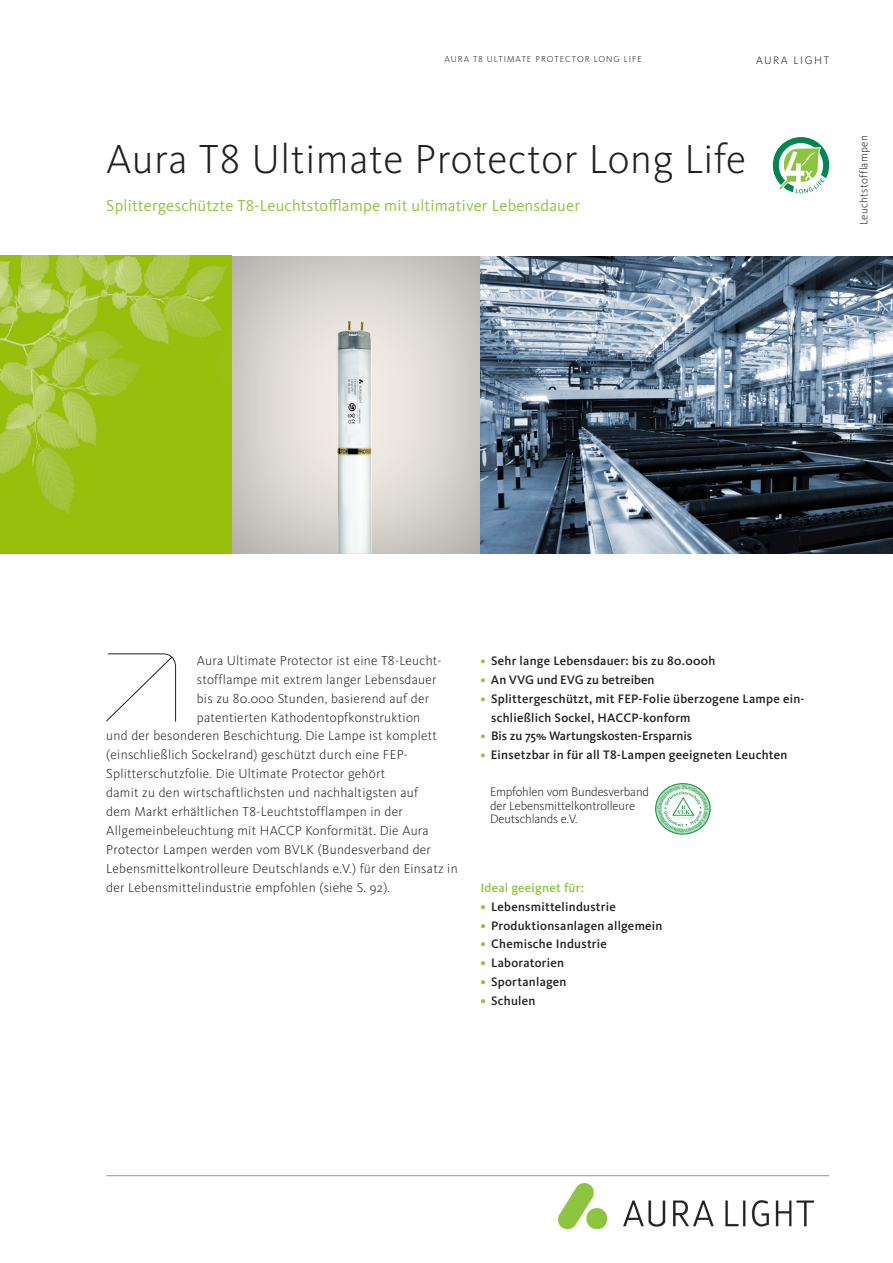
<style>
.page{position:relative;width:893px;height:1263px;background:#fff}
.page>*{position:absolute;margin:0;border:0;box-sizing:border-box;transform-origin:0 0}
.t1{font:300 42px "Kievit Pro";letter-spacing:.015em;color:#231f20}
.t2{font:16.5px "Kievit Pro";letter-spacing:.01em;color:#8bc63e}
.t3{font:300 13.5px "Kievit Pro";letter-spacing:.02em;color:#231f20}
.t4{font:500 12.75px/18.9px "Kievit Pro";letter-spacing:.02em;color:#231f20}
.Rubrik_1{font:300 12.75px/13.5px "Kievit Pro";letter-spacing:-.01em;color:#231f20}
.t5{font:500 12.75px "Kievit Pro";color:#231f20}
.t6{font:500 12.75px "Kievit Pro";letter-spacing:.02em;color:#8bc63e}
.t7{font:300 11.25px "Kievit Pro";letter-spacing:.03em;color:#231f20}
.t8{font:300 11.25px "Kievit Pro";letter-spacing:.14em;color:#231f20}
.t9{font:300 9px "Kievit Pro";letter-spacing:.11em;color:#231f20}
.s1{color:#8bc63e}
.s2{font-size:13.5px;color:#8bc63e}
</style>
<div class="page">
<svg style="left:106px;top:653px;width:70px;height:69px"></svg>
<div style="left:219px;top:250px;width:263px;height:305px;background:#231f20;opacity:.4"></div>
<svg style="left:0;top:256px;width:232px;height:297px;background:#9fc224"></svg>
<img style="left:337px;top:321px;width:34px;height:233px">
<img style="left:480px;top:256px;width:413px;height:298px">
<div style="left:655px;top:783px;width:55px;height:52px;border:1px solid #219e4c;border-radius:50%"></div>
<svg style="left:657px;top:785px;width:52px;height:48px"></svg>
<svg style="left:773px;top:137px;width:56px;height:56px"></svg>
<hr style="left:106px;top:1175px;width:723px;height:1px;background:#939598">
<img style="left:558px;top:1183px;width:256px;height:46px">
<p class="t9" style="left:444px;top:54px;width:199px">AURA T8 ULTIMATE PROTECTOR LONG LIFE</p>
<p class="t8" style="left:756px;top:53px;width:75px">AURA LIGHT</p>
<p class="t1" style="left:106px;top:134px;width:641px">Aura T8 Ultimate Protector Long Life</p>
<p class="t2" style="left:106px;top:196px;width:475px">Splittergeschützte T8-Leuchtstofflampe mit ultimativer Lebensdauer</p>
<p class="t7" style="left:857px;top:225px;width:92px;rotate:-90deg">Leuchtstofflampen</p>
<p class="t3" style="left:197px;top:652px;width:246px">Aura Ultimate Protector ist eine T8-Leucht-</p>
<p class="t3" style="left:197px;top:671px;width:241px">stofflampe mit extrem langer Lebensdauer</p>
<p class="t3" style="left:197px;top:690px;width:234px">bis zu 80.000 Stunden, basierend auf der</p>
<p class="t3" style="left:197px;top:709px;width:225px">patentierten Kathodentopfkonstruktion</p>
<p class="t3" style="left:106px;top:728px;width:332px">und der besonderen Beschichtung. Die Lampe ist komplett</p>
<p class="t3" style="left:106px;top:747px;width:303px">(einschließlich Sockelrand) geschützt durch eine FEP-</p>
<p class="t3" style="left:106px;top:766px;width:281px">Splitterschutzfolie. Die Ultimate Protector gehört</p>
<p class="t3" style="left:106px;top:785px;width:313px">damit zu den wirtschaftlichsten und nachhaltigsten auf</p>
<p class="t3" style="left:106px;top:803px;width:298px">dem Markt erhältlichen T8-Leuchtstofflampen in der</p>
<p class="t3" style="left:106px;top:822px;width:324px">Allgemeinbeleuchtung mit HACCP Konformität. Die Aura</p>
<p class="t3" style="left:106px;top:841px;width:326px">Protector Lampen werden vom BVLK (Bundesverband der</p>
<p class="t3" style="left:106px;top:860px;width:353px">Lebensmittelkontrolleure Deutschlands e.V.) für den Einsatz in</p>
<p class="t3" style="left:106px;top:879px;width:285px">der Lebensmittelindustrie empfohlen (siehe S. 92).</p>
<p class="t4" style="left:480px;top:651px;width:236px"><span class="s1">•</span> Sehr lange Lebensdauer: bis zu 80.000h</p>
<p class="t5" style="left:480px;top:672px;width:175px"><span class="s1">•</span> An VVG und EVG zu betreiben</p>
<p class="t4" style="left:491px;top:689px;width:315px;text-indent:-11px"><span class="s1">•</span> Splittergeschützt, mit FEP-Folie überzogene Lampe ein&shy;schließlich Sockel, HACCP-konform</p>
<p class="t5" style="left:480px;top:728px;width:213px"><span class="s1">•</span> Bis zu 75% Wartungskosten-Ersparnis</p>
<p class="t4" style="left:480px;top:746px;width:308px"><span class="s1">•</span> Einsetzbar in für all T8-Lampen geeigneten Leuchten</p>
<p class="Rubrik_1" style="left:490px;top:785px;width:160px">Empfohlen vom Bundesverband der Lebensmittelkontrolleure<br>Deutschlands e.V.</p>
<p class="t6" style="left:480px;top:880px;width:105px">Ideal geeignet für:</p>
<p class="t4" style="left:480px;top:897px;width:137px"><span class="s2">•</span> Lebensmittelindustrie</p>
<p class="t4" style="left:480px;top:916px;width:184px"><span class="s2">•</span> Produktionsanlagen allgemein</p>
<p class="t4" style="left:480px;top:935px;width:128px"><span class="s2">•</span> Chemische Industrie</p>
<p class="t4" style="left:480px;top:953px;width:85px"><span class="s2">•</span> Laboratorien</p>
<p class="t4" style="left:480px;top:972px;width:88px"><span class="s2">•</span> Sportanlagen</p>
<p class="t4" style="left:480px;top:991px;width:56px"><span class="s2">•</span> Schulen</p>
</div>
